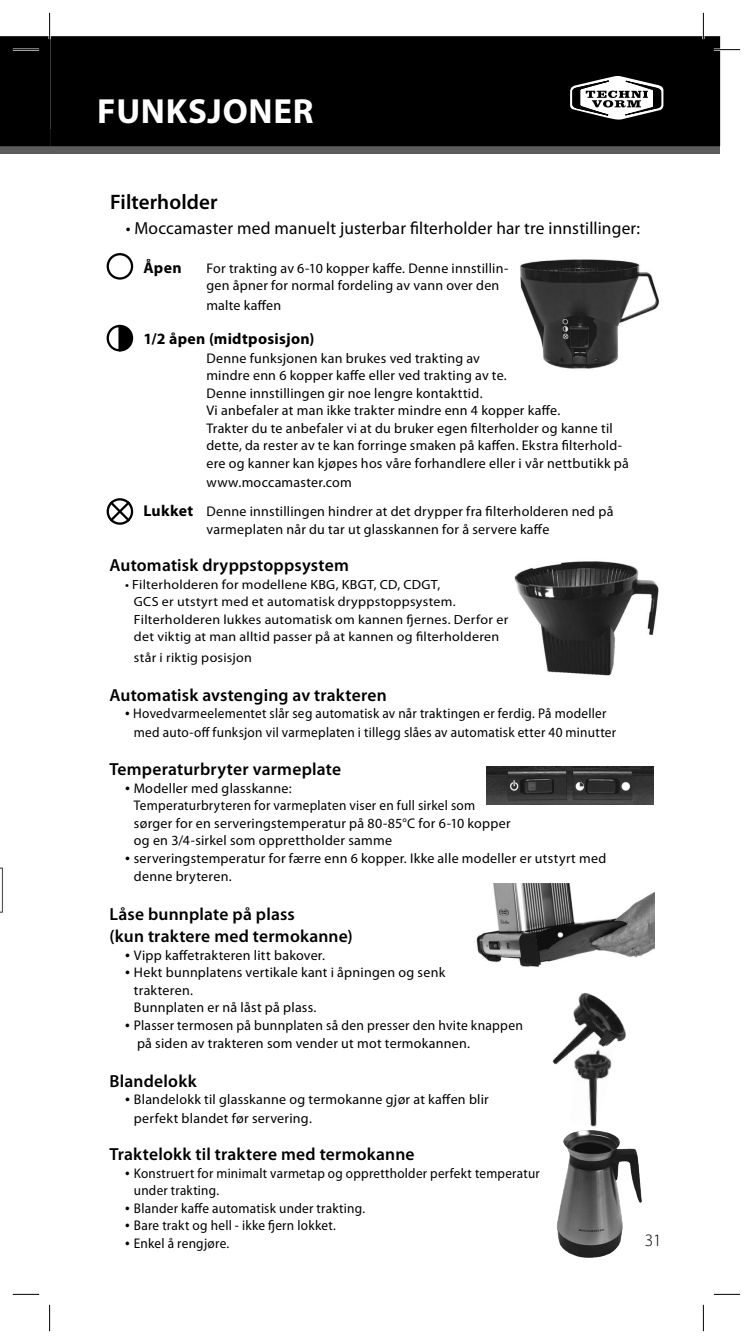
<style>
.page{position:relative;width:753px;height:1344px;background:#fff}
.page>*{position:absolute;margin:0;border:0;box-sizing:border-box;transform-origin:0 0}
.t1{font:700 35px "Myriad Pro";letter-spacing:.02em;color:#fff}
.t2{font:600 21px "Myriad Pro";letter-spacing:.005em;color:#000}
.t3{font:600 17.5px/22.8px "Myriad Pro";letter-spacing:.01em;color:#000}
.t4{font:17.5px "Myriad Pro";letter-spacing:.01em;color:#000}
.t5{font:300 17.5px "Myriad Pro";color:#000}
.t6{font:700 15.75px "Myriad Pro";letter-spacing:.02em;color:#000}
.t7{font:14px/17.5px "Myriad Pro";letter-spacing:.02em;color:#000}
.t8{font:14px/18.4px "Myriad Pro";letter-spacing:.02em;color:#000;scale:.95 1}
.t9{font:14px/17.5px "Myriad Pro";letter-spacing:.02em;color:#000;scale:.94 1}
.t10{font:13.3px/17.5px "Myriad Pro";letter-spacing:.02em;color:#000;scale:1.05 1}
.s1{font-weight:700;font-size:15.75px}
.s2{font-size:17.5px}
</style>
<div class="page">
<div style="left:51px;top:129px;width:669px;height:25px;background:#5c5c5c"></div>
<div style="left:0;top:129px;width:51px;height:25px;background:#5c5c5c"></div>
<div style="left:51px;top:37px;width:668px;height:108px;background:#000"></div>
<div style="left:51px;top:36px;width:669px;height:110px;border:2px solid #000"></div>
<svg style="left:570px;top:76px;width:93px;height:44px"></svg>
<div style="left:107px;top:253px;width:26px;height:27px;border:2px solid #000;border-radius:50%"></div>
<svg style="left:106px;top:324px;width:28px;height:28px"></svg>
<div style="left:107px;top:498px;width:26px;height:27px;border:2px solid #000;border-radius:50%"></div>
<svg style="left:107px;top:499px;width:26px;height:25px"></svg>
<img style="left:588px;top:1083px;width:10px;height:41px">
<img style="left:520px;top:259px;width:139px;height:110px">
<img style="left:476px;top:884px;width:179px;height:83px">
<img style="left:486px;top:766px;width:168px;height:38px">
<img style="left:552px;top:992px;width:74px;height:91px">
<img style="left:557px;top:1124px;width:85px;height:134px">
<img style="left:514px;top:561px;width:145px;height:115px">
<img style="left:0;top:867px;width:3px;height:46px">
<hr style="left:714px;top:49px;width:26px;height:2px;background:#fff">
<hr style="left:702px;top:13px;width:2px;height:26px;background:#fff">
<svg style="left:714px;top:49px;width:26px;height:1px"></svg>
<svg style="left:13px;top:1294px;width:26px;height:1px"></svg>
<svg style="left:714px;top:1294px;width:26px;height:1px"></svg>
<svg style="left:0;top:13px;width:51px;height:133px"></svg>
<svg style="left:49px;top:1304px;width:1px;height:27px"></svg>
<svg style="left:703px;top:13px;width:1px;height:26px"></svg>
<svg style="left:703px;top:1304px;width:1px;height:27px"></svg>
<p class="t1" style="left:97px;top:92px;width:218px">FUNKSJONER</p>
<p class="t2" style="left:110px;top:190px;width:109px">Filterholder</p>
<p class="t4" style="left:126px;top:218px;width:516px">• Moccamaster med manuelt justerbar filterholder har tre innstillinger:</p>
<p class="t6" style="left:143px;top:259px;width:40px">Åpen</p>
<p class="t7" style="left:206px;top:259px;width:303px">For trakting av 6-10 kopper kaffe. Denne innstillin&shy;gen åpner for normal fordeling av vann over den</p>
<p class="t7" style="left:206px;top:296px;width:76px">malte kaffen</p>
<p class="t6" style="left:143px;top:329px;width:173px">1/2 åpen (midtposisjon)</p>
<p class="t7" style="left:206px;top:350px;width:424px">Denne funksjonen kan brukes ved trakting av<br>mindre enn 6 kopper kaffe eller ved trakting av te.<br>Denne innstillingen gir noe lengre kontakttid.<br>Vi anbefaler at man ikke trakter mindre enn 4 kopper kaffe.<br>Trakter du te anbefaler vi at du bruker egen filterholder og kanne til dette, da rester av te kan forringe smaken på kaffen. Ekstra filterhold&shy;ere og kanner kan kjøpes hos våre forhandlere eller i vår nettbutikk på</p>
<p class="t7" style="left:143px;top:468px;width:472px;line-height:29.2px;text-indent:63px">www.moccamaster.com<br><span class="s1">Lukket</span> Denne innstillingen hindrer at det drypper fra filterholderen ned på</p>
<p class="t7" style="left:206px;top:521px;width:344px">varmeplaten når du tar ut glasskannen for å servere kaffe</p>
<p class="t3" style="left:109px;top:554px;width:241px">Automatisk dryppstoppsystem</p>
<p class="t10" style="left:134px;top:576px;width:358px;text-indent:-9px">• Filterholderen for modellene KBG, KBGT, CD, CDGT,<br>GCS er utstyrt med et automatisk dryppstoppsystem.<br>Filterholderen lukkes automatisk om kannen fjernes. Derfor er det viktig at man alltid passer på at kannen og filterholderen</p>
<p class="t10" style="left:134px;top:649px;width:114px">står i riktig posisjon</p>
<p class="t3" style="left:109px;top:683px;width:279px">Automatisk avstenging av trakteren</p>
<p class="t8" style="left:134px;top:704px;width:509px;text-indent:-9px"><span class="s2">•</span> Hovedvarmeelementet slår seg automatisk av når traktingen er ferdig. På modeller med auto-off funksjon vil varmeplaten i tillegg slåes av automatisk etter 40 minutter</p>
<p class="t3" style="left:109px;top:758px;width:233px">Temperaturbryter varmeplate</p>
<p class="t7" style="left:134px;top:779px;width:378px;text-indent:-9px"><span class="s2">•</span> Modeller med glasskanne:<br>Temperaturbryteren for varmeplaten viser en full sirkel som sørger for en serveringstemperatur på 80-85°C for 6-10 kopper og en 3/4-sirkel som opprettholder samme</p>
<p class="t7" style="left:134px;top:849px;width:474px;line-height:18.4px;text-indent:-9px"><span class="s2">•</span> serveringstemperatur for færre enn 6 kopper. Ikke alle modeller er utstyrt med denne bryteren.</p>
<p class="t3" style="left:109px;top:902px;width:245px">Låse bunnplate på plass<br>(kun traktere med termokanne)</p>
<p class="t7" style="left:125px;top:946px;width:201px"><span class="s2">•</span> Vipp kaffetrakteren litt bakover.</p>
<p class="t7" style="left:134px;top:964px;width:313px;text-indent:-9px"><span class="s2">•</span> Hekt bunnplatens vertikale kant i åpningen og senk trakteren.<br>Bunnplaten er nå låst på plass.</p>
<p class="t7" style="left:137px;top:1016px;width:387px;line-height:18.4px;text-indent:-12px"><span class="s2">•</span> Plasser termosen på bunnplaten så den presser den hvite knappen på siden av trakteren som vender ut mot termokannen.</p>
<p class="t3" style="left:109px;top:1069px;width:89px">Blandelokk</p>
<p class="t7" style="left:134px;top:1090px;width:356px;line-height:18.4px;text-indent:-9px"><span class="s2">•</span> Blandelokk til glasskanne og termokanne gjør at kaffen blir perfekt blandet før servering.</p>
<p class="t3" style="left:109px;top:1143px;width:307px">Traktelokk til traktere med termokanne</p>
<p class="t9" style="left:134px;top:1164px;width:433px;text-indent:-9px"><span class="s2">•</span> Konstruert for minimalt varmetap og opprettholder perfekt temperatur under trakting.</p>
<p class="t8" style="left:125px;top:1199px;width:254px"><span class="s2">•</span> Blander kaffe automatisk under trakting.</p>
<p class="t8" style="left:125px;top:1216px;width:223px"><span class="s2">•</span> Bare trakt og hell - ikke fjern lokket.</p>
<p class="t8" style="left:125px;top:1234px;width:111px"><span class="s2">•</span> Enkel å rengjøre.</p>
<p class="t5" style="left:645px;top:1230px;width:19px">31</p>
</div>
